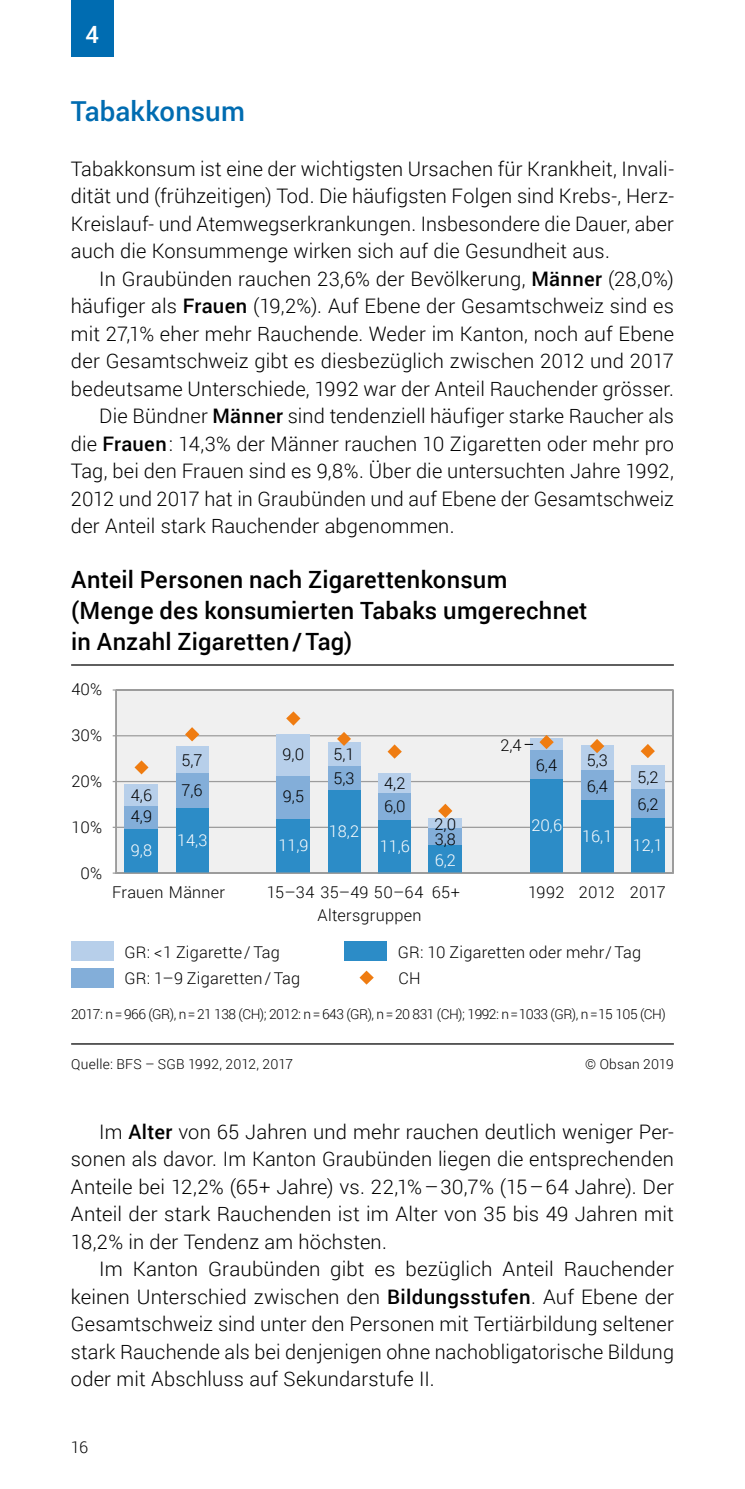
<style>
.page{position:relative;width:745px;height:1489px;background:#fff}
.page>*{position:absolute;margin:0;border:0;box-sizing:border-box;transform-origin:0 0}
.Untertitel_1_farbig{font:500 27.5px "Roboto";letter-spacing:.005em;color:#006cb1}
.t1{font:500 23.75px/31px "Roboto";letter-spacing:.01em;color:#000}
.Kapitelnummer{font:500 23.75px "Roboto";color:#fff}
.Grundtext_Einzug_D{font:300 20px/27.5px "Roboto";letter-spacing:.01em;color:#000;text-align:justify}
.Grundtext_D{font:300 20px/27.5px "Roboto";letter-spacing:.01em;color:#000;text-align:justify}
.t2{font:300 16.25px "Roboto";letter-spacing:.015em;color:#000}
.t3{font:300 16.25px "Roboto";color:#fff}
.t4{font:300 16.25px "Roboto";letter-spacing:-.005em;color:#000}
.t5{font:300 13.75px "Roboto";letter-spacing:-.035em;color:#000}
.t6{font:300 13.75px "Roboto";letter-spacing:.02em;color:#000}
.t7{font:300 13.75px "Roboto";letter-spacing:.015em;color:#000}
.s1{font-weight:500}
</style>
<div class="page">
<div style="left:71px;top:0;width:42px;height:57px;background:#006cb1"></div>
<div style="left:112px;top:689px;width:562px;height:185px;background:#f0f0f0"></div>
<hr style="left:116px;top:826px;width:556px;height:2px;background:#9c9c9c">
<hr style="left:116px;top:781px;width:556px;height:1px;background:#9c9c9c">
<hr style="left:116px;top:735px;width:556px;height:1px;background:#9c9c9c">
<hr style="left:116px;top:689px;width:556px;height:1px;background:#9c9c9c">
<hr style="left:115px;top:690px;width:2px;height:183px;background:#9c9c9c">
<div style="left:125px;top:828px;width:33px;height:45px;background:#2c8cc7"></div>
<div style="left:125px;top:805px;width:33px;height:23px;background:#83aed9"></div>
<div style="left:125px;top:784px;width:33px;height:21px;background:#b7cfea"></div>
<div style="left:176px;top:807px;width:32px;height:66px;background:#2c8cc7"></div>
<div style="left:176px;top:772px;width:32px;height:35px;background:#83aed9"></div>
<div style="left:176px;top:746px;width:32px;height:26px;background:#b7cfea"></div>
<div style="left:277px;top:818px;width:33px;height:55px;background:#2c8cc7"></div>
<div style="left:277px;top:775px;width:33px;height:43px;background:#83aed9"></div>
<div style="left:277px;top:734px;width:33px;height:41px;background:#b7cfea"></div>
<div style="left:327px;top:789px;width:33px;height:84px;background:#2c8cc7"></div>
<div style="left:327px;top:765px;width:33px;height:24px;background:#83aed9"></div>
<div style="left:327px;top:742px;width:33px;height:23px;background:#b7cfea"></div>
<div style="left:378px;top:820px;width:33px;height:53px;background:#2c8cc7"></div>
<div style="left:378px;top:792px;width:33px;height:28px;background:#83aed9"></div>
<div style="left:378px;top:773px;width:33px;height:19px;background:#b7cfea"></div>
<div style="left:428px;top:844px;width:33px;height:29px;background:#2c8cc7"></div>
<div style="left:428px;top:827px;width:33px;height:17px;background:#83aed9"></div>
<div style="left:428px;top:818px;width:33px;height:9px;background:#b7cfea"></div>
<div style="left:530px;top:778px;width:32px;height:95px;background:#2c8cc7"></div>
<div style="left:530px;top:749px;width:32px;height:29px;background:#83aed9"></div>
<div style="left:530px;top:738px;width:32px;height:11px;background:#b7cfea"></div>
<div style="left:580px;top:799px;width:33px;height:74px;background:#2c8cc7"></div>
<div style="left:580px;top:770px;width:33px;height:29px;background:#83aed9"></div>
<div style="left:580px;top:745px;width:33px;height:25px;background:#b7cfea"></div>
<div style="left:631px;top:817px;width:33px;height:56px;background:#2c8cc7"></div>
<div style="left:631px;top:789px;width:33px;height:28px;background:#83aed9"></div>
<div style="left:631px;top:765px;width:33px;height:24px;background:#b7cfea"></div>
<hr style="left:71px;top:1043px;width:602px;height:1px;background:#000">
<hr style="left:71px;top:664px;width:602px;height:1px;background:#000">
<svg style="left:134px;top:760px;width:14px;height:14px"></svg>
<svg style="left:185px;top:727px;width:14px;height:14px"></svg>
<svg style="left:286px;top:711px;width:14px;height:14px"></svg>
<svg style="left:337px;top:732px;width:14px;height:14px"></svg>
<svg style="left:387px;top:744px;width:14px;height:14px"></svg>
<svg style="left:438px;top:803px;width:14px;height:15px"></svg>
<svg style="left:539px;top:735px;width:14px;height:14px"></svg>
<svg style="left:589px;top:739px;width:15px;height:14px"></svg>
<svg style="left:640px;top:744px;width:14px;height:14px"></svg>
<div style="left:344px;top:941px;width:43px;height:19px;background:#2c8cc7"></div>
<div style="left:71px;top:967px;width:43px;height:20px;background:#83aed9"></div>
<div style="left:71px;top:941px;width:43px;height:19px;background:#b7cfea"></div>
<svg style="left:359px;top:970px;width:14px;height:14px"></svg>
<hr style="left:116px;top:872px;width:556px;height:1px;background:#9c9c9c">
<h2 class="Kapitelnummer" style="left:85px;top:17px;width:15px">4</h2>
<h3 class="Untertitel_1_farbig" style="left:71px;top:91px;width:175px">Tabakkonsum</h3>
<p class="Grundtext_D" style="left:71px;top:154px;width:604px">Tabakkonsum ist eine der wichtigsten Ursachen für Krankheit, Invali&shy;dität und (frühzeitigen) Tod. Die häufigsten Folgen sind Krebs-, Herz-Kreislauf- und Atemwegserkrankungen. Insbesondere die Dauer, aber auch die Konsummenge wirken sich auf die Gesundheit aus.</p>
<p class="Grundtext_Einzug_D" style="left:71px;top:264px;width:604px;text-indent:28px">In Graubünden rauchen 23,6% der Bevölkerung, <span class="s1">Männer</span> (28,0%) häufiger als <span class="s1">Frauen</span> (19,2%). Auf Ebene der Gesamtschweiz sind es mit 27,1% eher mehr Rauchende. Weder im Kanton, noch auf Ebene der Gesamtschweiz gibt es diesbezüglich zwischen 2012 und 2017 bedeutsame Unterschiede, 1992 war der Anteil Rauchender grösser.</p>
<p class="Grundtext_Einzug_D" style="left:71px;top:401px;width:604px;text-indent:28px">Die Bündner <span class="s1">Männer</span> sind tendenziell häufiger starke Raucher als die <span class="s1">Frauen</span>: 14,3% der Männer rauchen 10 Zigaretten oder mehr pro Tag, bei den Frauen sind es 9,8%. Über die untersuchten Jahre 1992, 2012 und 2017 hat in Graubünden und auf Ebene der Gesamtschweiz der Anteil stark Rauchender abgenommen.</p>
<p class="t1" style="left:71px;top:563px;width:517px">Anteil Personen nach Zigarettenkonsum (Menge des konsumierten Tabaks umgerechnet in Anzahl Zigaretten/Tag)</p>
<p class="t2" style="left:72px;top:678px;width:32px">40%</p>
<p class="t2" style="left:72px;top:724px;width:32px">30%</p>
<p class="t2" style="left:72px;top:769px;width:32px">20%</p>
<p class="t2" style="left:72px;top:815px;width:32px">10%</p>
<p class="t2" style="left:81px;top:861px;width:23px">0%</p>
<p class="t2" style="left:131px;top:783px;width:23px">4,6</p>
<p class="t2" style="left:131px;top:805px;width:23px">4,9</p>
<p class="t3" style="left:131px;top:839px;width:23px">9,8</p>
<p class="t2" style="left:181px;top:748px;width:23px">5,7</p>
<p class="t2" style="left:181px;top:779px;width:23px">7,6</p>
<p class="t3" style="left:177px;top:828px;width:32px">14,3</p>
<p class="t2" style="left:282px;top:742px;width:23px">9,0</p>
<p class="t2" style="left:283px;top:785px;width:23px">9,5</p>
<p class="t3" style="left:278px;top:834px;width:32px">11,9</p>
<p class="t2" style="left:333px;top:743px;width:23px">5,1</p>
<p class="t2" style="left:333px;top:766px;width:23px">5,3</p>
<p class="t3" style="left:329px;top:819px;width:32px">18,2</p>
<p class="t2" style="left:384px;top:772px;width:23px">4,2</p>
<p class="t2" style="left:384px;top:795px;width:23px">6,0</p>
<p class="t3" style="left:379px;top:834px;width:32px">11,6</p>
<p class="t2" style="left:500px;top:734px;width:23px">2,4</p>
<p class="t2" style="left:535px;top:754px;width:23px">6,4</p>
<p class="t2" style="left:434px;top:813px;width:23px">2,0</p>
<p class="t3" style="left:531px;top:814px;width:32px">20,6</p>
<p class="t2" style="left:434px;top:827px;width:23px">3,8</p>
<p class="t3" style="left:434px;top:848px;width:23px">6,2</p>
<p class="t2" style="left:586px;top:749px;width:23px">5,3</p>
<p class="t2" style="left:586px;top:774px;width:23px">6,4</p>
<p class="t3" style="left:582px;top:824px;width:32px">16,1</p>
<p class="t2" style="left:637px;top:765px;width:23px">5,2</p>
<p class="t2" style="left:637px;top:793px;width:23px">6,2</p>
<p class="t3" style="left:632px;top:833px;width:32px">12,1</p>
<p class="t2" style="left:112px;top:880px;width:114px">Frauen Männer</p>
<p class="t2" style="left:267px;top:880px;width:194px">15–34 35–49 50–64 65+</p>
<p class="t4" style="left:528px;top:880px;width:139px">1992 2012 2017</p>
<p class="t2" style="left:124px;top:940px;width:157px">GR: &lt;1 Zigarette/ Tag</p>
<p class="t2" style="left:124px;top:966px;width:177px">GR: 1–9 Zigaretten/ Tag</p>
<p class="t2" style="left:317px;top:904px;width:105px">Altersgruppen</p>
<p class="t2" style="left:397px;top:940px;width:245px">GR: 10 Zigaretten oder mehr/ Tag</p>
<p class="t2" style="left:398px;top:966px;width:24px">CH</p>
<p class="t5" style="left:71px;top:1004px;width:595px">2017: n= 966 (GR), n=21 138 (CH); 2012: n= 643 (GR), n=20 831 (CH); 1992: n=1033 (GR), n=15 105 (CH)</p>
<p class="t6" style="left:71px;top:1054px;width:223px">Quelle: BFS – SGB 1992, 2012, 2017</p>
<p class="t7" style="left:585px;top:1054px;width:90px">© Obsan 2019</p>
<p class="Grundtext_Einzug_D" style="left:71px;top:1116px;width:604px;text-indent:28px">Im <span class="s1">Alter</span> von 65 Jahren und mehr rauchen deutlich weniger Per&shy;sonen als davor. Im Kanton Graubünden liegen die entsprechenden Anteile bei 12,2% (65+ Jahre) vs. 22,1% – 30,7% (15 – 64 Jahre). Der Anteil der stark Rauchenden ist im Alter von 35 bis 49 Jahren mit 18,2% in der Tendenz am höchsten.</p>
<p class="Grundtext_Einzug_D" style="left:71px;top:1254px;width:604px;text-indent:28px">Im Kanton Graubünden gibt es bezüglich Anteil Rauchender keinen Unterschied zwischen den <span class="s1">Bildungsstufen</span>. Auf Ebene der Gesamtschweiz sind unter den Personen mit Tertiärbildung seltener stark Rauchende als bei denjenigen ohne nachobligatorische Bildung oder mit Abschluss auf Sekundarstufe II.</p>
<p class="t2" style="left:71px;top:1435px;width:19px">16</p>
</div>
